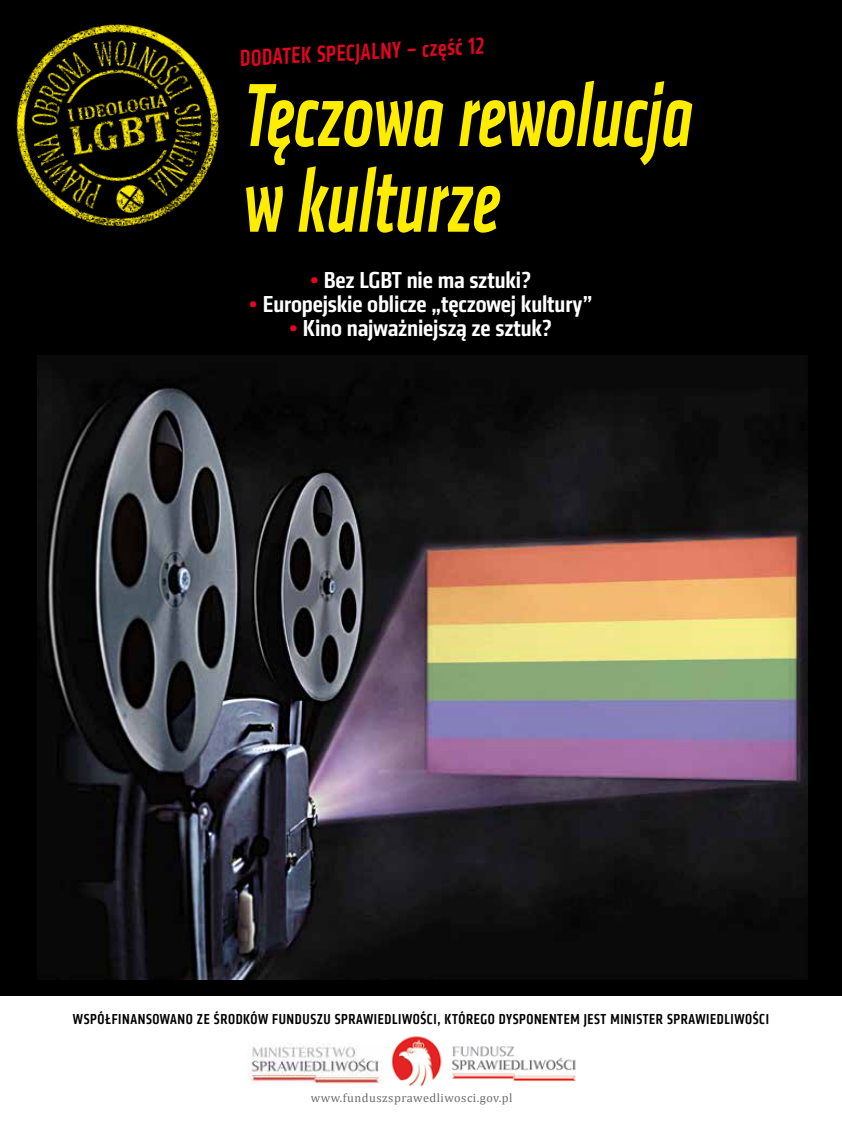
<style>
.page{position:relative;width:842px;height:1127px;background:#fff}
.page>*{position:absolute;margin:0;border:0;box-sizing:border-box;transform-origin:0 0}
.t1{font:italic 500 condensed 93px/85.7px "Klavika";letter-spacing:.01em;color:#ffed00;scale:.8 1}
.t2{font:500 condensed 24px "Klavika";letter-spacing:-.005em;color:#fff;scale:1.1 1}
.t3{font:500 condensed 24px "Klavika";color:#e40521;scale:.92 1}
.t4{font:500 condensed 15px "Klavika";letter-spacing:.04em;color:#000}
.t5{font:12.3px "Cambria";letter-spacing:.04em;color:#6d6d6c}
.s1{color:#e40521}
</style>
<div class="page">
<div style="left:0;top:0;width:842px;height:995px;background:#000"></div>
<img style="left:16px;top:24px;width:203px;height:203px">
<img style="left:392px;top:1036px;width:184px;height:51px">
<img style="left:249px;top:1046px;width:135px;height:38px">
<img style="left:37px;top:362px;width:771px;height:617px">
<h2 class="t3" style="left:239px;top:43px;width:267px;rotate:-3deg">DODATEK SPECJALNY – część 12</h2>
<h1 class="t1" style="left:244px;top:73px;width:563px">Tęczowa rewolucja w kulturze</h1>
<h2 class="t2" style="left:310px;top:265px;width:203px"><span class="s1">•</span> Bez LGBT nie ma sztuki?</h2>
<h2 class="t2" style="left:249px;top:289px;width:314px"><span class="s1">•</span> Europejskie oblicze „tęczowej kultury”</h2>
<h2 class="t2" style="left:289px;top:313px;width:241px"><span class="s1">•</span> Kino najważniejszą ze sztuk?</h2>
<p class="t4" style="left:73px;top:1009px;width:697px">WSPÓŁFINANSOWANO ZE ŚRODKÓW FUNDUSZU SPRAWIEDLIWOŚCI, KTÓREGO DYSPONENTEM JEST MINISTER SPRAWIEDLIWOŚCI</p>
<p class="t5" style="left:311px;top:1090px;width:203px">www.funduszsprawedliwosci.gov.pl</p>
</div>
